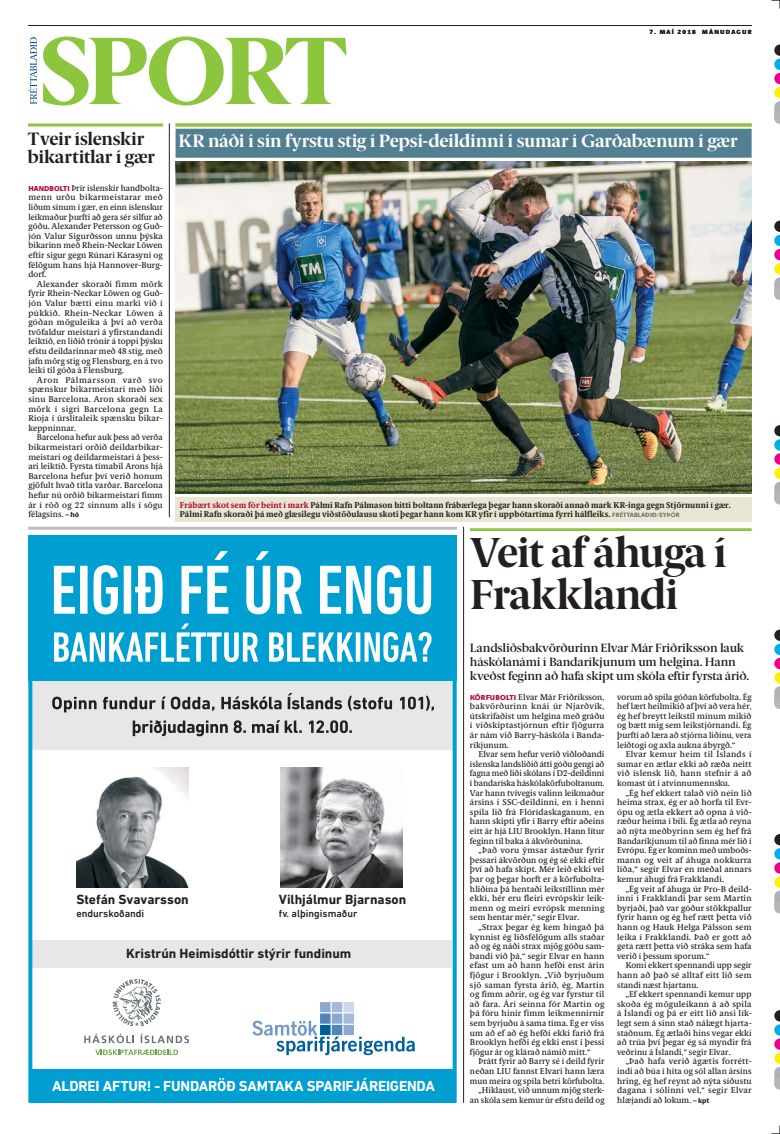
<style>
.page{position:relative;width:780px;height:1134px;background:#fff}
.page>*{position:absolute;margin:0;border:0;box-sizing:border-box;transform-origin:0 0}
.t1{font:800 96px "Berlingske Serif";letter-spacing:-.05em;color:#8cc63f}
.t2{font:700 42px/42px "Berlingske Serif";letter-spacing:-.025em;color:#231f20}
.t3{font:700 18px "Berlingske Serif";letter-spacing:-.01em;color:#fff}
.t4{font:700 18px/18px "Berlingske Serif";letter-spacing:-.01em;color:#231f20}
.t5{font:700 14.8px "DIN Next LT Pro";letter-spacing:-.015em;color:#fff}
.t6{font:700 13.6px "DIN Next LT Pro";color:#231f20}
.t7{font:12px/14px "Berlingske Serif D Bd";letter-spacing:-.01em;color:#231f20}
.t8{font:500 10.5px "DIN Next LT Pro";color:#231f20}
.t9{font:500 8.5px/9.6px "Berlingske Serif Tx";letter-spacing:.01em;color:#231f20;text-align:justify}
.t10{font:700 8.5px/9.6px "Berlingske Serif Tx";letter-spacing:.01em;color:#231f20}
.t11{font:900 6px "Berlingske Sans";letter-spacing:.205em;color:#231f20}
.s1{font-family:"Berlingske Sans";font-weight:900;font-size:7.2px;color:#b00931}
.s2{font-family:"Berlingske Sans";font-weight:800;font-size:7.2px}
.s3{color:#b00931}
.s4{font-family:"Berlingske Sans";font-weight:800;font-size:6.2px;color:#6d6e70}
</style>
<div class="page">
<div style="left:31px;top:678px;width:421px;height:72px;background:#e6e7e8"></div>
<div style="left:32px;top:940px;width:420px;height:27px;background:#e6e7e8"></div>
<div style="left:28px;top:536px;width:428px;height:145px;background:#009fd1"></div>
<div style="left:31px;top:1069px;width:424px;height:33px;background:#009fd1"></div>
<div style="left:28px;top:536px;width:428px;height:567px;border:4px solid #009fd1"></div>
<div style="left:320px;top:1013px;width:10px;height:11px;background:#4f85b9"></div>
<div style="left:332px;top:1013px;width:10px;height:11px;background:#8ba9d0"></div>
<div style="left:343px;top:1013px;width:11px;height:11px;background:#a4bada"></div>
<div style="left:320px;top:1002px;width:10px;height:10px;background:#8ba9d0"></div>
<div style="left:332px;top:1002px;width:10px;height:10px;background:#a4bada"></div>
<div style="left:343px;top:1002px;width:11px;height:10px;background:#ccd7e9"></div>
<svg style="left:252px;top:1021px;width:163px;height:34px"></svg>
<img style="left:76px;top:767px;width:113px;height:120px">
<img style="left:280px;top:767px;width:123px;height:120px">
<svg style="left:54px;top:551px;width:377px;height:63px"></svg>
<svg style="left:113px;top:979px;width:48px;height:47px"></svg>
<svg style="left:84px;top:1034px;width:50px;height:9px"></svg>
<svg style="left:140px;top:1034px;width:49px;height:9px"></svg>
<svg style="left:95px;top:1049px;width:83px;height:6px"></svg>
<svg style="left:54px;top:623px;width:377px;height:39px"></svg>
<svg style="left:52px;top:693px;width:382px;height:19px"></svg>
<svg style="left:133px;top:720px;width:219px;height:16px"></svg>
<hr style="left:28px;top:527px;width:429px;height:3px;background:#bbbdc0">
<svg style="left:774px;top:44px;width:6px;height:68px"></svg>
<div style="left:774px;top:112px;width:6px;height:12px;background:#b4b8ba"></div>
<svg style="left:774px;top:1010px;width:6px;height:68px"></svg>
<div style="left:774px;top:1078px;width:6px;height:11px;background:#b4b8ba"></div>
<svg style="left:774px;top:834px;width:6px;height:68px"></svg>
<div style="left:774px;top:902px;width:6px;height:11px;background:#b4b8ba"></div>
<svg style="left:774px;top:629px;width:6px;height:69px"></svg>
<div style="left:774px;top:698px;width:6px;height:11px;background:#b4b8ba"></div>
<svg style="left:774px;top:425px;width:6px;height:68px"></svg>
<div style="left:774px;top:493px;width:6px;height:11px;background:#b4b8ba"></div>
<svg style="left:774px;top:221px;width:6px;height:68px"></svg>
<div style="left:774px;top:289px;width:6px;height:11px;background:#b4b8ba"></div>
<svg style="left:771px;top:0;width:9px;height:9px"></svg>
<svg style="left:771px;top:1125px;width:9px;height:9px"></svg>
<hr style="left:28px;top:25px;width:723px;height:1px;background:#231f20">
<svg style="left:28px;top:37px;width:9px;height:67px"></svg>
<hr style="left:28px;top:123px;width:135px;height:3px;background:#8cc63f">
<hr style="left:169px;top:123px;width:1px;height:394px;background:#231f20">
<hr style="left:175px;top:123px;width:576px;height:3px;background:#8cc63f">
<div style="left:175px;top:129px;width:576px;height:29px;background:#537f93"></div>
<div style="left:175px;top:498px;width:576px;height:24px;background:#e8e5d3"></div>
<hr style="left:470px;top:528px;width:281px;height:3px;background:#8cc63f">
<hr style="left:463px;top:527px;width:1px;height:576px;background:#231f20">
<img style="left:176px;top:162px;width:575px;height:331px">
<p class="t11" style="left:649px;top:30px;width:104px">7. MAÍ 2018 MÁNUDAGUR</p>
<h1 class="t1" style="left:38px;top:35px;width:312px">SPORT</h1>
<h3 class="t3" style="left:178px;top:134px;width:560px">KR náði í sín fyrstu stig í Pepsi-deildinni í sumar í Garðabænum í gær</h3>
<h3 class="t4" style="left:27px;top:131px;width:129px">Tveir íslenskir bikartitlar í gær</h3>
<p class="t9" style="left:28px;top:184px;width:136px"><span class="s1">HANDBOLTI</span> Þrír íslenskir handbolta&shy;menn urðu bikarmeistarar með liðum sínum í gær, en einn íslenskur leikmaður þurfti að gera sér silfur að góðu. Alexander Petersson og Guð&shy;jón Valur Sigurðsson unnu þýska bikarinn með Rhein-Neckar Löwen eftir sigur gegn Rúnari Kárasyni og félögum hans hjá Hannover-Burg&shy;dorf.</p>
<p class="t9" style="left:28px;top:280px;width:136px;text-indent:9px">Alexander skoraði fimm mörk fyrir Rhein-Neckar Löwen og Guð&shy;jón Valur bætti einu marki við í púkkið. Rhein-Neckar Löwen á góðan möguleika á því að verða tvöfaldur meistari á yfirstandandi leiktíð, en liðið trónir á toppi þýsku efstu deildarinnar með 48 stig, með jafn mörg stig og Flensburg, en á tvo leiki til góða á Flensburg.</p>
<p class="t9" style="left:28px;top:376px;width:136px;text-indent:9px">Aron Pálmarsson varð svo spænskur bikarmeistari með liði sínu Barcelona. Aron skoraði sex mörk í sigri Barcelona gegn La Rioja í úrslitaleik spænsku bikar&shy;keppninnar.</p>
<p class="t9" style="left:28px;top:433px;width:136px;text-indent:9px">Barcelona hefur auk þess að verða bikar meist ari orðið deild ar bikar&shy;meist ari og deild ar meist ari á þess&shy;ari leiktíð. Fyrsta tímabil Arons hjá Barcelona hefur því verið honum gjöfult hvað titla varðar. Barcelona hefur nú orðið bikarmeistari fimm ár í röð og 22 sinnum alls í sögu félagsins. <span class="s2">– hó</span></p>
<p class="t10" style="left:180px;top:500px;width:552px"><span class="s3">Frábært skot sem fór beint í mark</span> Pálmi Rafn Pálmason hitti boltann frábærlega þegar hann skoraði annað mark KR-inga gegn Stjörnunni í gær.<br>Pálmi Rafn skoraði þá með glæsilegu viðstöðulausu skoti þegar hann kom KR yfir í uppbótartíma fyrri hálfleiks. <span class="s4">FRÉTTABLAÐIÐ/EYÞÓR</span></p>
<h2 class="t2" style="left:470px;top:534px;width:258px">Veit af áhuga í<br>Frakklandi</h2>
<h3 class="t7" style="left:470px;top:641px;width:281px">Landsliðsbakvörðurinn Elvar Már Friðriksson lauk háskólanámi í Bandaríkjunum um helgina. Hann kveðst feginn að hafa skipt um skóla eftir fyrsta árið.</h3>
<h3 class="t6" style="left:76px;top:891px;width:114px">Stefán Svavarsson</h3>
<p class="t8" style="left:76px;top:909px;width:69px">endurskoðandi</p>
<h3 class="t6" style="left:279px;top:891px;width:129px">Vilhjálmur Bjarnason</h3>
<p class="t8" style="left:279px;top:909px;width:80px">fv. alþingismaður</p>
<h3 class="t6" style="left:126px;top:945px;width:227px">Kristrún Heimisdóttir stýrir fundinum</h3>
<h3 class="t5" style="left:52px;top:1077px;width:384px">ALDREI AFTUR! - FUNDARÖÐ SAMTAKA SPARIFJÁREIGENDA</h3>
<p class="t9" style="left:470px;top:692px;width:136px"><span class="s1">KÖRFUBOLTI</span> Elvar Már Friðriksson, bakvörðurinn knái úr Njarðvík, útskrifaðist um helgina með gráðu í viðskiptastjórnun eftir fjögurra ár nám við Barry-háskóla í Banda&shy;ríkjunum.</p>
<p class="t9" style="left:470px;top:750px;width:136px;text-indent:9px">Elvar sem hefur verið viðloðandi íslenska landsliðið átti góðu gengi að fagna með liði skólans í D2-deildinni í bandaríska háskólakörfuboltanum.<br>Var hann tvívegis valinn leikmaður ársins í SSC-deildinni, en í henni spila lið frá Flórídaskaganum, en hann skipti yfir í Barry eftir aðeins eitt ár hjá LIU Brooklyn. Hann lítur feginn til baka á ákvörðunina.</p>
<p class="t9" style="left:470px;top:846px;width:136px;text-indent:9px">„Það voru ýmsar ástæður fyrir þessari ákvörðun og ég sé ekki eftir því að hafa skipt. Mér leið ekki vel þar og þegar horft er á körfubolta&shy;hliðina þá hentaði leikstíllinn mér ekki, hér eru fleiri evrópskir leik&shy;menn og meiri evrópsk menning sem hentar mér,“ segir Elvar.</p>
<p class="t9" style="left:470px;top:923px;width:136px;text-indent:9px">„Strax þegar ég kem hingað þá kynnist ég liðsfélögum alls staðar að og ég náði strax mjög góðu sam&shy;bandi við þá,“ segir Elvar en hann efast um að hann hefði enst árin fjögur í Brooklyn. „Við byrjuðum sjö saman fyrsta árið, ég, Martin og fimm aðrir, og ég var fyrstur til að fara. Ári seinna fór Martin og þá fóru hinir fimm leikmennirnir sem byrjuðu á sama tíma. Ég er viss um að ef að ég hefði ekki farið frá Brooklyn hefði ég ekki enst í þessi fjögur ár og klárað námið mitt.“</p>
<p class="t9" style="left:470px;top:1057px;width:136px;text-align:right">Þrátt fyrir að Barry sé í deild fyrir neðan LIU fannst Elvari hann læra mun meira og spila betri körfubolta. „Hiklaust, við unnum mjög sterk&shy;an skóla sem kemur úr efstu deild og</p>
<p class="t9" style="left:617px;top:692px;width:136px">vorum að spila góðan körfubolta. Ég hef lært heilmikið af því að vera hér, ég hef breytt leikstíl mínum mikið og bætt mig sem leikstjórnandi. Ég þurfti að læra að stjórna liðinu, vera leiðtogi og axla aukna ábyrgð.“</p>
<p class="t9" style="left:617px;top:750px;width:136px;text-indent:9px">Elvar kemur heim til Íslands í sumar en ætlar ekki að ræða neitt við íslensk lið, hann stefnir á að komast út í atvinnumennsku.</p>
<p class="t9" style="left:617px;top:788px;width:136px;text-indent:9px">„Ég hef ekkert talað við nein lið heima strax, ég er að horfa til Evr&shy;ópu og ætla ekkert að opna á við&shy;ræður heima í bili. Ég ætla að reyna að nýta meðbyrinn sem ég hef frá Bandaríkjunum til að finna mér lið í Evrópu. Ég er kominn með umboðs&shy;mann og veit af áhuga nokkurra liða,“ segir Elvar en meðal annars kemur áhugi frá Frakklandi.</p>
<p class="t9" style="left:617px;top:884px;width:136px;text-indent:9px">„Ég veit af áhuga úr Pro-B deild&shy;inni í Frakklandi þar sem Martin byrjaði, það var góður stökkpallur fyrir hann og ég hef rætt þetta við hann og Hauk Helga Pálsson sem leika í Frakklandi. Það er gott að geta rætt þetta við stráka sem hafa verið í þessum sporum.“</p>
<p class="t9" style="left:617px;top:961px;width:136px;text-indent:9px">Komi ekkert spennandi upp segir hann að það sé alltaf eitt lið sem standi næst hjartanu.</p>
<p class="t9" style="left:617px;top:990px;width:136px;text-indent:9px">„Ef ekkert spennandi kemur upp skoða ég möguleikann á að spila á Íslandi og þá er eitt lið ansi lík&shy;legt sem á sinn stað nálægt hjarta&shy;staðnum. Ég ætlaði hins vegar ekki að trúa því þegar ég sá myndir frá veðrinu á Íslandi,“ segir Elvar.</p>
<p class="t9" style="left:617px;top:1057px;width:136px;text-indent:9px">„Það hafa verið ágætis forrétt&shy;indi að búa í hita og sól allan ársins hring, ég hef reynt að nýta síðustu dagana í sólinni vel,“ segir Elvar hlæjandi að lokum. <span class="s2">– kpt</span></p>
</div>
